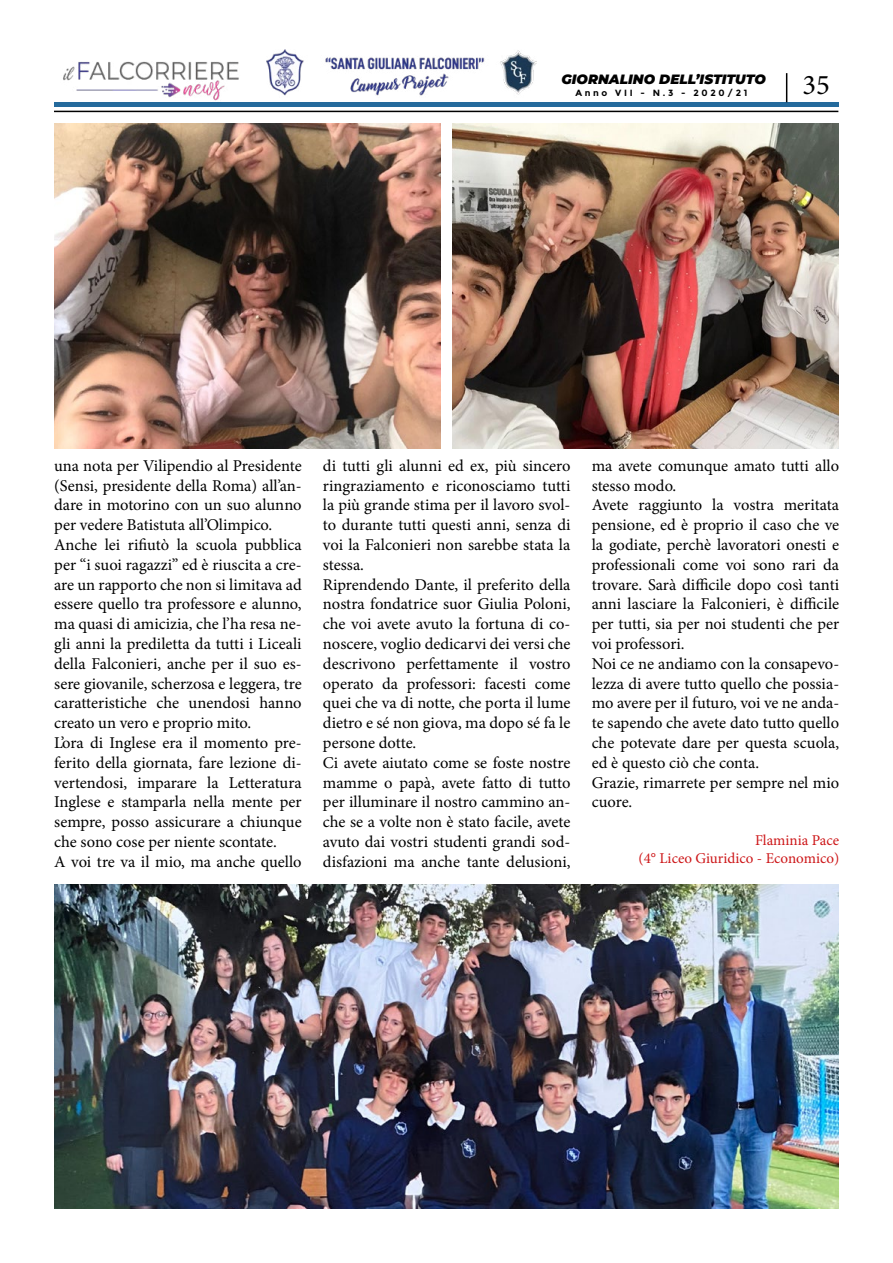
<style>
.page{position:relative;width:893px;height:1263px;background:#fff}
.page>*{position:absolute;margin:0;border:0;box-sizing:border-box;transform-origin:0 0}
.t1{font:28.5px "Minion Pro";color:#000}
.t2{font:16.5px/19.8px "Minion Pro";color:#000}
.t3{font:15px/18px "Minion Pro";color:#cd1719;text-align:right}
.t4{font:italic 900 13.5px "Montserrat";color:#000}
.t5{font:700 9px "Montserrat";letter-spacing:.3em;color:#000}
</style>
<div class="page">
<hr style="left:54px;top:111px;width:784px;height:1px;background:#000">
<div style="left:54px;top:102px;width:785px;height:5px;background:#246a9c"></div>
<svg style="left:786px;top:73px;width:1px;height:29px"></svg>
<img style="left:63px;top:61px;width:176px;height:40px">
<img style="left:267px;top:50px;width:269px;height:46px">
<img style="left:54px;top:124px;width:386px;height:325px">
<img style="left:54px;top:884px;width:784px;height:325px">
<img style="left:452px;top:124px;width:386px;height:325px">
<p class="t4" style="left:561px;top:69px;width:206px">GIORNALINO DELL’ISTITUTO</p>
<p class="t5" style="left:575px;top:87px;width:174px">Anno VII - N.3 - 2020/21</p>
<h1 class="t1" style="left:803px;top:66px;width:29px">35</h1>
<p class="t2" style="left:54px;top:456px;width:249px">una nota per Vilipendio al Presidente (Sensi, presidente della Roma) all’an&shy;dare in motorino con un suo alunno per vedere Batistuta all’Olimpico.<br>Anche lei rifiutò la scuola pubblica per “i suoi ragazzi” ed è riuscita a cre&shy;are un rapporto che non si limitava ad essere quello tra professore e alunno, ma quasi di amicizia, che l’ha resa ne&shy;gli anni la prediletta da tutti i Liceali della Falconieri, anche per il suo es&shy;sere giovanile, scherzosa e leggera, tre caratteristiche che unendosi hanno creato un vero e proprio mito.<br>L’ora di Inglese era il momento pre&shy;ferito della giornata, fare lezione di&shy;vertendosi, imparare la Letteratura Inglese e stamparla nella mente per sempre, posso assicurare a chiunque che sono cose per niente scontate.<br>A voi tre va il mio, ma anche quello</p>
<p class="t2" style="left:323px;top:456px;width:249px">di tutti gli alunni ed ex, più sincero ringraziamento e riconosciamo tutti la più grande stima per il lavoro svol&shy;to durante tutti questi anni, senza di voi la Falconieri non sarebbe stata la stessa.<br>Riprendendo Dante, il preferito della nostra fondatrice suor Giulia Poloni, che voi avete avuto la fortuna di co&shy;noscere, voglio dedicarvi dei versi che descrivono perfettamente il vostro operato da professori: facesti come quei che va di notte, che porta il lume dietro e sé non giova, ma dopo sé fa le persone dotte.<br>Ci avete aiutato come se foste nostre mamme o papà, avete fatto di tutto per illuminare il nostro cammino an&shy;che se a volte non è stato facile, avete avuto dai vostri studenti grandi sod&shy;disfazioni ma anche tante delusioni,</p>
<p class="t2" style="left:592px;top:456px;width:249px">ma avete comunque amato tutti allo stesso modo.<br>Avete raggiunto la vostra meritata pensione, ed è proprio il caso che ve la godiate, perchè lavoratori onesti e professionali come voi sono rari da trovare. Sarà difficile dopo così tanti anni lasciare la Falconieri, è difficile per tutti, sia per noi studenti che per voi professori.<br>Noi ce ne andiamo con la consapevo&shy;lezza di avere tutto quello che possia&shy;mo avere per il futuro, voi ve ne anda&shy;te sapendo che avete dato tutto quello che potevate dare per questa scuola, ed è questo ciò che conta.<br>Grazie, rimarrete per sempre nel mio cuore.</p>
<p class="t3" style="left:638px;top:831px;width:202px">Flaminia Pace<br>(4° Liceo Giuridico - Economico)</p>
</div>
